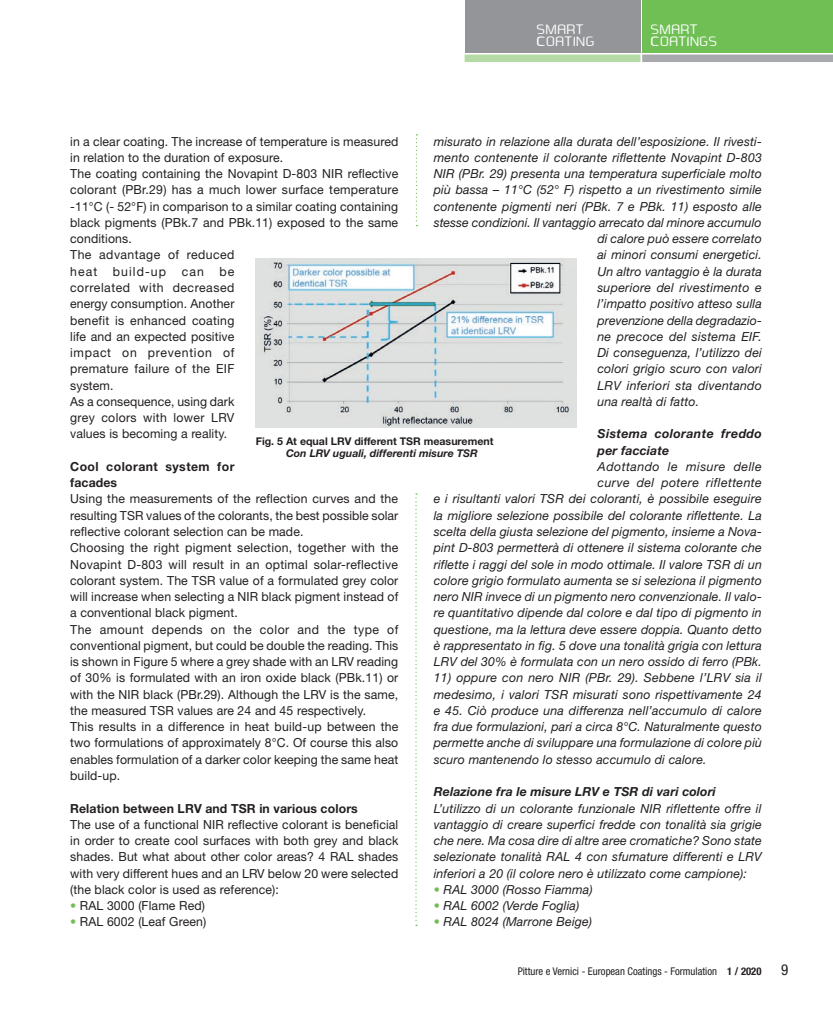
<style>
.page{position:relative;width:833px;height:1011px;background:#fff}
.page>*{position:absolute;margin:0;border:0;box-sizing:border-box;transform-origin:0 0}
.t1{font:condensed 15px "Helvetica Neue";color:#231f20}
.t2{font:13.75px "Ea Designer";letter-spacing:.025em;color:#fff}
.t3{font:italic 12.5px/16.2px "Helvetica Neue";letter-spacing:.01em;color:#231f20;text-align:justify}
.t4{font:12.5px/16.2px "Helvetica Neue";letter-spacing:.01em;color:#231f20}
.t5{font:italic 700 12.5px "Helvetica Neue";letter-spacing:.01em;color:#231f20}
.t6{font:700 12.5px "Helvetica Neue";letter-spacing:.01em;color:#231f20}
.t7{font:italic 700 12.5px/16.2px "Helvetica Neue";letter-spacing:.03em;color:#231f20}
.t8{font:700 12.5px/16.2px "Helvetica Neue";letter-spacing:.035em;color:#231f20}
.t9{font:condensed 10.62px "Helvetica Neue";color:#231f20}
.t10{font:700 10.62px "Helvetica Neue";color:#231f20}
.t11{font:italic 700 10.62px "Helvetica Neue";color:#231f20}
.s1{font-style:normal;color:#6fbf54}
.s2{color:#6fbf54}
.s3{font-weight:700}
</style>
<div class="page">
<svg style="left:415px;top:493px;width:2px;height:432px"></svg>
<img style="left:255px;top:259px;width:321px;height:168px">
<svg style="left:415px;top:134px;width:2px;height:92px"></svg>
<div style="left:642px;top:0;width:190px;height:53px;background:#6fbf54"></div>
<div style="left:642px;top:54px;width:190px;height:8px;background:#a8a9ad"></div>
<div style="left:464px;top:0;width:176px;height:53px;background:#939598"></div>
<div style="left:464px;top:54px;width:176px;height:8px;background:#b5daa5"></div>
<p class="t2" style="left:536px;top:21px;width:49px">SMART</p>
<p class="t2" style="left:650px;top:21px;width:49px">SMART</p>
<p class="t2" style="left:536px;top:34px;width:59px">COATING</p>
<p class="t2" style="left:650px;top:34px;width:68px">COATINGS</p>
<p class="t4" style="left:70px;top:133px;width:329px">in a clear coating. The increase of temperature is measured in relation to the duration of exposure.<br>The coating containing the Novapint D-803 NIR reflective colorant (PBr.29) has a much lower surface temperature -11°C (- 52°F) in comparison to a similar coating containing black pigments (PBk.7 and PBk.11) exposed to the same conditions.<br>The advantage of reduced<br>heat</p>
<p class="t3" style="left:433px;top:133px;width:329px">misurato in relazione alla durata dell’esposizione. Il rivesti-</p>
<p class="t3" style="left:433px;top:149px;width:329px">mento contenente il colorante riflettente Novapint D-803</p>
<p class="t3" style="left:433px;top:165px;width:329px">NIR (PBr. 29) presenta una temperatura superficiale molto</p>
<p class="t3" style="left:433px;top:181px;width:329px">più bassa – 11°C (52° F) rispetto a un rivestimento simile</p>
<p class="t3" style="left:433px;top:198px;width:329px">contenente pigmenti neri (PBk. 7 e PBk. 11) esposto alle</p>
<p class="t3" style="left:433px;top:214px;width:329px">stesse condizioni. Il vantaggio arrecato dal minore accumulo</p>
<p class="t3" style="left:597px;top:230px;width:166px">di calore può essere correlato</p>
<p class="t3" style="left:597px;top:246px;width:166px">ai minori consumi energetici.</p>
<p class="t3" style="left:597px;top:263px;width:166px">Un altro vantaggio è la durata</p>
<p class="t3" style="left:597px;top:279px;width:166px">superiore del rivestimento e</p>
<p class="t3" style="left:597px;top:295px;width:166px">l’impatto positivo atteso sulla</p>
<p class="t3" style="left:597px;top:311px;width:166px">prevenzione della degradazio-</p>
<p class="t3" style="left:597px;top:328px;width:166px">ne precoce del sistema EIF.</p>
<p class="t3" style="left:597px;top:344px;width:166px">Di conseguenza, l’utilizzo dei</p>
<p class="t3" style="left:597px;top:360px;width:166px">colori grigio scuro con valori</p>
<p class="t3" style="left:597px;top:376px;width:166px">LRV inferiori sta diventando</p>
<p class="t3" style="left:597px;top:393px;width:103px">una realtà di fatto.</p>
<p class="t7" style="left:597px;top:425px;width:166px">Sistema colorante freddo per facciate</p>
<p class="t3" style="left:433px;top:458px;width:329px;text-align:right">Adottando le misure delle<br>curve del potere riflettente<br>e i risultanti valori TSR dei coloranti, è possibile eseguire la migliore selezione possibile del colorante riflettente. La scelta della giusta selezione del pigmento, insieme a Nova&shy;pint D-803 permetterà di ottenere il sistema colorante che riflette i raggi del sole in modo ottimale. Il valore TSR di un colore grigio formulato aumenta se si seleziona il pigmento nero NIR invece di un pigmento nero convenzionale. Il valo&shy;re quantitativo dipende dal colore e dal tipo di pigmento in questione, ma la lettura deve essere doppia. Quanto detto è rappresentato in fig. 5 dove una tonalità grigia con lettura LRV del 30% è formulata con un nero ossido di ferro (PBk.</p>
<p class="t3" style="left:433px;top:669px;width:329px">11) oppure con nero NIR (PBr. 29). Sebbene l’LRV sia il medesimo, i valori TSR misurati sono rispettivamente 24 e 45. Ciò produce una differenza nell’accumulo di calore fra due formulazioni, pari a circa 8°C. Naturalmente questo permette anche di sviluppare una formulazione di colore più scuro mantenendo lo stesso accumulo di calore.</p>
<p class="t5" style="left:433px;top:783px;width:283px">Relazione fra le misure LRV e TSR di vari colori</p>
<p class="t3" style="left:433px;top:799px;width:329px">L’utilizzo di un colorante funzionale NIR riflettente offre il vantaggio di creare superfici fredde con tonalità sia grigie che nere. Ma cosa dire di altre aree cromatiche? Sono state selezionate tonalità RAL 4 con sfumature differenti e LRV inferiori a 20 (il colore nero è utilizzato come campione):</p>
<p class="t3" style="left:433px;top:880px;width:160px"><span class="s1">•</span> RAL 3000 (Rosso Fiamma)</p>
<p class="t3" style="left:433px;top:896px;width:147px"><span class="s1">•</span> RAL 6002 (Verde Foglia)</p>
<p class="t3" style="left:433px;top:913px;width:160px"><span class="s1">•</span> RAL 8024 (Marrone Beige)</p>
<p class="t4" style="left:70px;top:263px;width:166px;text-indent:149px">be correlated with decreased energy consumption. Another benefit is enhanced coating life and an expected positive impact on prevention of premature failure of the EIF system.<br>As a consequence, using dark grey colors with lower LRV values is becoming a reality.</p>
<p class="t8" style="left:70px;top:458px;width:166px">Cool colorant system for facades</p>
<p class="t4" style="left:70px;top:490px;width:329px">Using the measurements of the reflection curves and the resulting TSR values of the colorants, the best possible solar reflective colorant selection can be made.<br>Choosing the right pigment selection, together with the Novapint D-803 will result in an optimal solar-reflective colorant system. The TSR value of a formulated grey color will increase when selecting a NIR black pigment instead of a conventional black pigment.<br>The amount depends on the color and the type of conventional pigment, but could be double the reading. This is shown in Figure 5 where a grey shade with an LRV reading of 30% is formulated with an iron oxide black (PBk.11) or with the NIR black (PBr.29). Although the LRV is the same, the measured TSR values are 24 and 45 respectively.<br>This results in a difference in heat build-up between the two formulations of approximately 8°C. Of course this also enables formulation of a darker color keeping the same heat build-up.</p>
<p class="t6" style="left:70px;top:800px;width:289px">Relation between LRV and TSR in various colors</p>
<p class="t4" style="left:70px;top:815px;width:329px;text-align:justify">The use of a functional NIR reflective colorant is beneficial in order to create cool surfaces with both grey and black shades. But what about other color areas? 4 RAL shades with very different hues and an LRV below 20 were selected (the black color is used as reference):</p>
<p class="t4" style="left:70px;top:897px;width:136px"><span class="s2">•</span> RAL 3000 (Flame Red)</p>
<p class="t4" style="left:70px;top:913px;width:137px"><span class="s2">•</span> RAL 6002 (Leaf Green)</p>
<p class="t4" style="left:113px;top:263px;width:54px">build-up</p>
<p class="t4" style="left:182px;top:263px;width:24px">can</p>
<p class="t10" style="left:255px;top:434px;width:239px">Fig. 5 At equal LRV different TSR measurement</p>
<p class="t11" style="left:286px;top:446px;width:193px">Con LRV uguali, differenti misure TSR</p>
<p class="t9" style="left:517px;top:964px;width:245px">Pitture e Vernici - European Coatings - Formulation <span class="s3">1 / 2020</span></p>
<p class="t1" style="left:780px;top:960px;width:9px">9</p>
</div>
